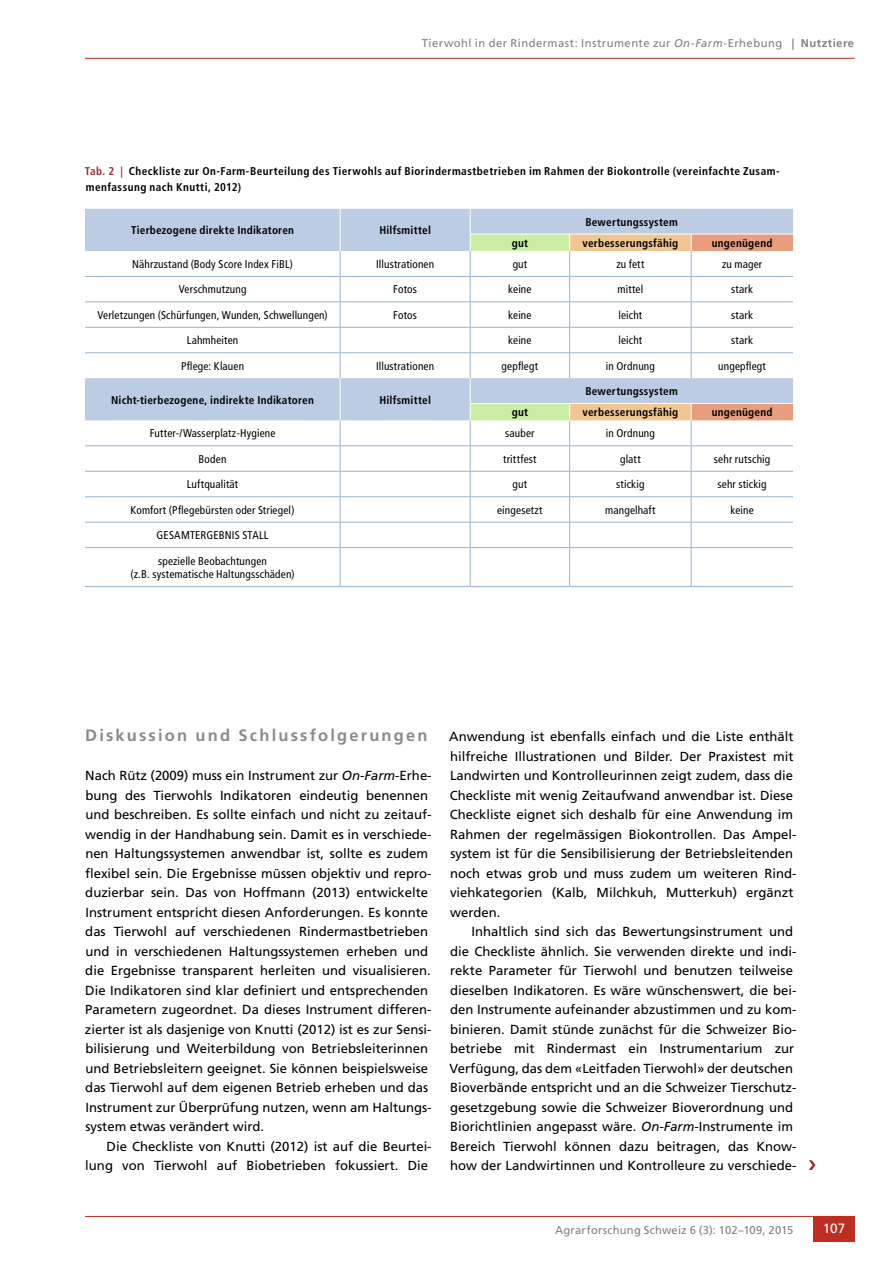
<style>
.page{position:relative;width:893px;height:1263px;background:#fff}
.page>*{position:absolute;margin:0;border:0;box-sizing:border-box;transform-origin:0 0}
.t1{font:700 16.5px "Frutiger LT Std";letter-spacing:.13em;color:#8b8b8b}
.t2{font:13.5px "Frutiger LT Std";color:#fff}
.t3{font:13.2px/19.5px "Frutiger LT Std";color:#000}
.t4{font:condensed 11.25px/13.5px "Frutiger LT Std";letter-spacing:.015em;color:#000;text-align:center}
.t5{font:700 condensed 11.25px/16.5px "Frutiger LT Std";letter-spacing:.025em;color:#000}
.t6{font:11.25px "Frutiger LT Std";letter-spacing:.035em;color:#808080}
.t7{font:11.25px "Frutiger LT Std";letter-spacing:.015em;color:#808080}
.s1{font-style:italic}
.s2{font-weight:700}
.s3{color:#9a2b2f}
</style>
<div class="page">
<hr style="left:85px;top:1216px;width:770px;height:1px;background:#bd2d21">
<div style="left:813px;top:1216px;width:42px;height:26px;background:#bd2d21"></div>
<hr style="left:85px;top:58px;width:770px;height:1px;background:#bd2d21">
<svg style="left:85px;top:209px;width:385px;height:211px"></svg>
<hr style="left:85px;top:276px;width:255px;height:1px;background:#98b2cf">
<hr style="left:340px;top:276px;width:130px;height:1px;background:#98b2cf">
<hr style="left:85px;top:301px;width:255px;height:1px;background:#98b2cf">
<hr style="left:340px;top:301px;width:130px;height:1px;background:#98b2cf">
<hr style="left:85px;top:327px;width:255px;height:1px;background:#98b2cf">
<hr style="left:340px;top:327px;width:130px;height:1px;background:#98b2cf">
<hr style="left:85px;top:352px;width:255px;height:1px;background:#98b2cf">
<hr style="left:340px;top:352px;width:130px;height:1px;background:#98b2cf">
<hr style="left:85px;top:445px;width:255px;height:1px;background:#98b2cf">
<hr style="left:340px;top:445px;width:130px;height:1px;background:#98b2cf">
<hr style="left:85px;top:471px;width:255px;height:1px;background:#98b2cf">
<hr style="left:340px;top:471px;width:130px;height:1px;background:#98b2cf">
<hr style="left:85px;top:496px;width:255px;height:1px;background:#98b2cf">
<hr style="left:340px;top:496px;width:130px;height:1px;background:#98b2cf">
<hr style="left:85px;top:522px;width:255px;height:1px;background:#98b2cf">
<hr style="left:340px;top:522px;width:130px;height:1px;background:#98b2cf">
<hr style="left:85px;top:547px;width:255px;height:1px;background:#98b2cf">
<hr style="left:340px;top:547px;width:130px;height:1px;background:#98b2cf">
<hr style="left:340px;top:548px;width:1px;height:38px;background:#98b2cf">
<hr style="left:470px;top:547px;width:100px;height:1px;background:#98b2cf">
<hr style="left:470px;top:548px;width:1px;height:38px;background:#98b2cf">
<hr style="left:570px;top:547px;width:121px;height:1px;background:#98b2cf">
<hr style="left:569px;top:548px;width:1px;height:38px;background:#98b2cf">
<hr style="left:691px;top:547px;width:102px;height:1px;background:#98b2cf">
<hr style="left:691px;top:548px;width:1px;height:38px;background:#98b2cf">
<hr style="left:85px;top:586px;width:255px;height:1px;background:#98b2cf">
<hr style="left:340px;top:586px;width:130px;height:1px;background:#98b2cf">
<hr style="left:470px;top:586px;width:100px;height:1px;background:#98b2cf">
<hr style="left:570px;top:586px;width:121px;height:1px;background:#98b2cf">
<hr style="left:691px;top:586px;width:102px;height:1px;background:#98b2cf">
<svg style="left:340px;top:209px;width:1px;height:338px"></svg>
<svg style="left:470px;top:209px;width:323px;height:338px"></svg>
<p class="t6" style="left:422px;top:36px;width:434px">Tierwohl in der Rindermast: Instrumente zur <span class="s1">On-Farm</span>-Erhebung <span class="s2">| Nutztiere</span></p>
<p class="t5" style="left:85px;top:163px;width:696px"><span class="s3">Tab. 2 |</span> Checkliste zur On-Farm-Beurteilung des Tierwohls auf Biorindermastbetrieben im Rahmen der Biokontrolle (vereinfachte Zusam&shy;menfassung nach Knutti, 2012)</p>
<p class="t5" style="left:131px;top:222px;width:165px">Tierbezogene direkte Indikatoren</p>
<p class="t5" style="left:379px;top:222px;width:53px">Hilfsmittel</p>
<p class="t5" style="left:585px;top:213px;width:94px">Bewertungssystem</p>
<p class="t5" style="left:512px;top:235px;width:18px">gut</p>
<p class="t5" style="left:583px;top:235px;width:97px">verbesserungsfähig</p>
<p class="t5" style="left:712px;top:235px;width:62px">ungenügend</p>
<p class="t4" style="left:132px;top:257px;width:162px">Nährzustand (Body Score Index FiBL)</p>
<p class="t4" style="left:376px;top:257px;width:60px">Illustrationen</p>
<p class="t4" style="left:513px;top:257px;width:16px">gut</p>
<p class="t4" style="left:616px;top:257px;width:29px">zu fett</p>
<p class="t4" style="left:722px;top:257px;width:42px">zu mager</p>
<p class="t4" style="left:179px;top:283px;width:69px">Verschmutzung</p>
<p class="t4" style="left:393px;top:283px;width:25px">Fotos</p>
<p class="t4" style="left:508px;top:283px;width:25px">keine</p>
<p class="t4" style="left:617px;top:283px;width:27px">mittel</p>
<p class="t4" style="left:731px;top:283px;width:23px">stark</p>
<p class="t4" style="left:97px;top:308px;width:232px">Verletzungen (Schürfungen, Wunden, Schwellungen)</p>
<p class="t4" style="left:393px;top:308px;width:25px">Fotos</p>
<p class="t4" style="left:508px;top:308px;width:25px">keine</p>
<p class="t4" style="left:618px;top:308px;width:25px">leicht</p>
<p class="t4" style="left:731px;top:308px;width:23px">stark</p>
<p class="t4" style="left:187px;top:334px;width:53px">Lahmheiten</p>
<p class="t4" style="left:508px;top:334px;width:25px">keine</p>
<p class="t4" style="left:618px;top:334px;width:25px">leicht</p>
<p class="t4" style="left:731px;top:334px;width:23px">stark</p>
<p class="t4" style="left:181px;top:359px;width:65px">Pflege: Klauen</p>
<p class="t4" style="left:376px;top:359px;width:60px">Illustrationen</p>
<p class="t4" style="left:502px;top:359px;width:38px">gepflegt</p>
<p class="t4" style="left:606px;top:359px;width:51px">in Ordnung</p>
<p class="t4" style="left:718px;top:359px;width:49px">ungepflegt</p>
<p class="t5" style="left:111px;top:391px;width:204px">Nicht-tierbezogene, indirekte Indikatoren</p>
<p class="t5" style="left:379px;top:391px;width:53px">Hilfsmittel</p>
<p class="t5" style="left:585px;top:383px;width:94px">Bewertungssystem</p>
<p class="t5" style="left:512px;top:404px;width:18px">gut</p>
<p class="t5" style="left:583px;top:404px;width:97px">verbesserungsfähig</p>
<p class="t5" style="left:712px;top:404px;width:62px">ungenügend</p>
<p class="t4" style="left:150px;top:427px;width:127px">Futter-/Wasserplatz-Hygiene</p>
<p class="t4" style="left:505px;top:427px;width:31px">sauber</p>
<p class="t4" style="left:606px;top:427px;width:51px">in Ordnung</p>
<p class="t4" style="left:199px;top:452px;width:29px">Boden</p>
<p class="t4" style="left:503px;top:452px;width:35px">trittfest</p>
<p class="t4" style="left:620px;top:452px;width:22px">glatt</p>
<p class="t4" style="left:714px;top:452px;width:58px">sehr rutschig</p>
<p class="t4" style="left:187px;top:478px;width:53px">Luftqualität</p>
<p class="t4" style="left:513px;top:478px;width:16px">gut</p>
<p class="t4" style="left:616px;top:478px;width:30px">stickig</p>
<p class="t4" style="left:717px;top:478px;width:51px">sehr stickig</p>
<p class="t4" style="left:131px;top:503px;width:165px">Komfort (Pflegebürsten oder Striegel)</p>
<p class="t4" style="left:497px;top:503px;width:47px">eingesetzt</p>
<p class="t4" style="left:605px;top:503px;width:52px">mangelhaft</p>
<p class="t4" style="left:730px;top:503px;width:25px">keine</p>
<p class="t4" style="left:157px;top:529px;width:113px">GESAMTERGEBNIS STALL</p>
<p class="t4" style="left:131px;top:554px;width:166px">spezielle Beobachtungen<br>(z.B. systematische Haltungsschäden)</p>
<p class="t1" style="left:85px;top:726px;width:344px">Diskussion und Schlussfolgerungen</p>
<p class="t3" style="left:85px;top:766px;width:348px">Nach Rütz (2009) muss ein Instrument zur <span class="s1">On-Farm</span>-Erhe&shy;bung des Tierwohls Indikatoren eindeutig benennen und beschreiben. Es sollte einfach und nicht zu zeitauf&shy;wendig in der Handhabung sein. Damit es in verschiede&shy;nen Haltungssystemen anwendbar ist, sollte es zudem flexibel sein. Die Ergebnisse müssen objektiv und repro&shy;duzierbar sein. Das von Hoffmann (2013) entwickelte Instrument entspricht diesen Anforderungen. Es konnte das Tierwohl auf verschiedenen Rindermastbetrieben und in verschiedenen Haltungssystemen erheben und die Ergebnisse transparent herleiten und visualisieren.<br>Die Indikatoren sind klar definiert und entsprechenden Parametern zugeordnet. Da dieses Instrument differen&shy;zierter ist als dasjenige von Knutti (2012) ist es zur Sensi&shy;bilisierung und Weiterbildung von Betriebsleiterinnen und Betriebsleitern geeignet. Sie können beispielsweise das Tierwohl auf dem eigenen Betrieb erheben und das Instrument zur Überprüfung nutzen, wenn am Haltungs&shy;system etwas verändert wird.</p>
<p class="t3" style="left:85px;top:1136px;width:348px;text-align:right">Die Checkliste von Knutti (2012) ist auf die Beurtei&shy;lung von Tierwohl auf Biobetrieben fokussiert. Die</p>
<p class="t3" style="left:449px;top:727px;width:349px">Anwendung ist ebenfalls einfach und die Liste enthält hilfreiche Illustrationen und Bilder. Der Praxistest mit Landwirten und Kontrolleurinnen zeigt zudem, dass die Checkliste mit wenig Zeitaufwand anwendbar ist. Diese Checkliste eignet sich deshalb für eine Anwendung im Rahmen der regelmässigen Biokontrollen. Das Ampel&shy;system ist für die Sensibilisierung der Betriebsleitenden noch etwas grob und muss zudem um weiteren Rind&shy;viehkategorien (Kalb, Milchkuh, Mutterkuh) ergänzt werden.</p>
<p class="t3" style="left:450px;top:922px;width:348px;text-indent:22px">Inhaltlich sind sich das Bewertungsinstrument und die Checkliste ähnlich. Sie verwenden direkte und indi&shy;rekte Parameter für Tierwohl und benutzen teilweise dieselben Indikatoren. Es wäre wünschenswert, die bei&shy;den Instrumente aufeinander abzustimmen und zu kom&shy;binieren. Damit stünde zunächst für die Schweizer Bio&shy;betriebe mit Rindermast ein Instrumentarium zur Verfügung, das dem «Leitfaden Tierwohl» der deutschen Bioverbände entspricht und an die Schweizer Tierschutz&shy;gesetzgebung sowie die Schweizer Bioverordnung und Biorichtlinien angepasst wäre. <span class="s1">On-Farm</span>-Instrumente im Bereich Tierwohl können dazu beitragen, das Know&shy;how der Landwirtinnen und Kontrolleure zu verschiede-</p>
<p class="t7" style="left:555px;top:1223px;width:240px">Agrarforschung Schweiz 6 (3): 102–109, 2015</p>
<p class="t2" style="left:823px;top:1221px;width:24px">107</p>
</div>
